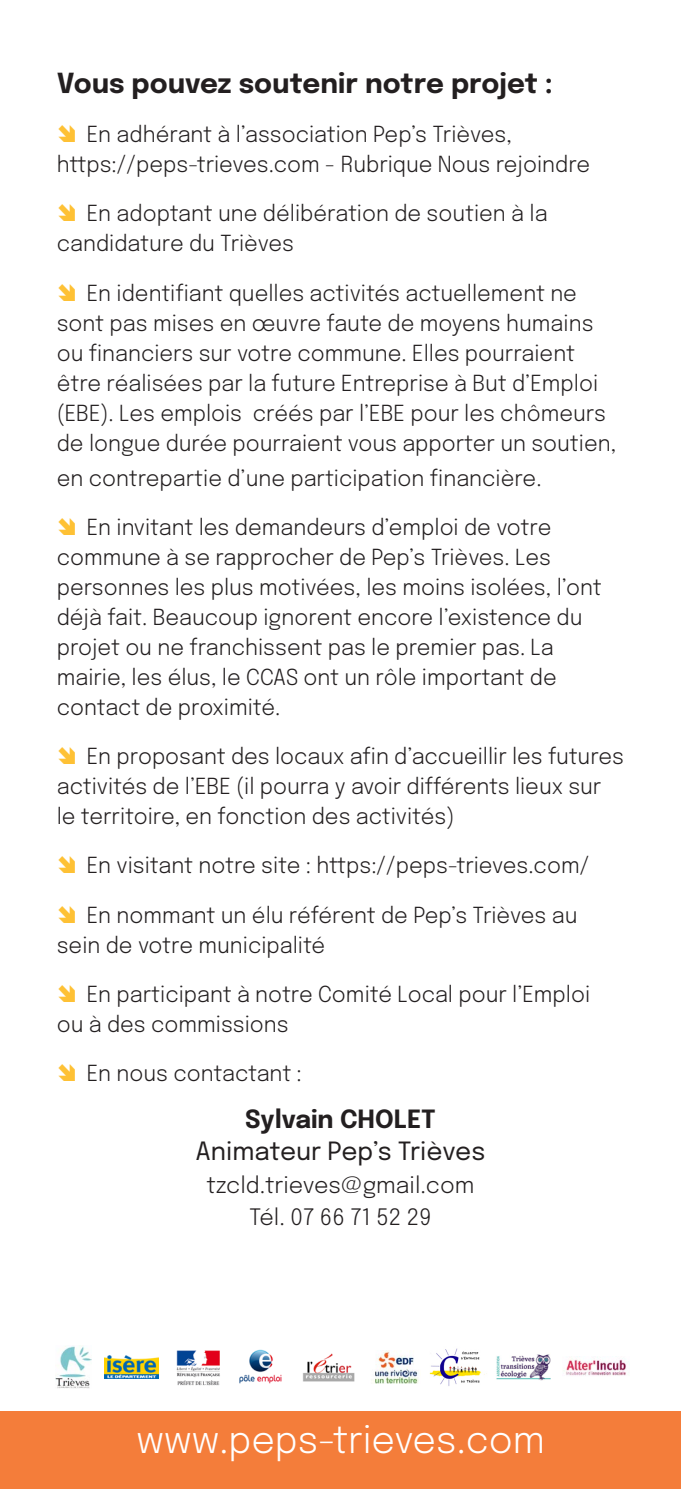
<style>
.page{position:relative;width:681px;height:1489px;background:#fff}
.page>*{position:absolute;margin:0;border:0;box-sizing:border-box;transform-origin:0 0}
.t1{font:300 37.5px "Epilogue";color:#fff}
.t2{font:700 27.5px "Epilogue";color:#231f20}
.t3{font:25px "Epilogue";color:#231f20}
.t4{font:700 25px "Epilogue";color:#231f20}
.t5{font:300 22.5px/32.5px "Epilogue";color:#231f20;text-align:center}
.t6{font:300 22px/30px "Epilogue";color:#231f20}
.s1{color:#fec135}
</style>
<div class="page">
<div style="left:0;top:1410px;width:680px;height:78px;background:#f47d3a"></div>
<img style="left:105px;top:1355px;width:53px;height:22px">
<img style="left:239px;top:1349px;width:43px;height:34px">
<img style="left:176px;top:1350px;width:44px;height:27px">
<img style="left:177px;top:1380px;width:43px;height:6px">
<img style="left:55px;top:1346px;width:36px;height:41px">
<img style="left:564px;top:1356px;width:63px;height:20px">
<img style="left:303px;top:1353px;width:52px;height:29px">
<img style="left:373px;top:1350px;width:46px;height:33px">
<img style="left:429px;top:1348px;width:58px;height:38px">
<img style="left:496px;top:1354px;width:55px;height:26px">
<p class="t2" style="left:57px;top:64px;width:497px">Vous pouvez soutenir notre projet :</p>
<p class="t6" style="left:57px;top:118px;width:534px"><span class="s1">➔</span> En adhérant à l’association Pep’s Trièves, https://peps-trieves.com - Rubrique Nous rejoindre</p>
<p class="t6" style="left:57px;top:197px;width:492px"><span class="s1">➔</span> En adoptant une délibération de soutien à la candidature du Trièves</p>
<p class="t6" style="left:57px;top:276px;width:560px"><span class="s1">➔</span> En identifiant quelles activités actuellement ne sont pas mises en œuvre faute de moyens humains ou financiers sur votre commune. Elles pourraient être réalisées par la future Entreprise à But d’Emploi (EBE). Les emplois créés par l’EBE pour les chômeurs de longue durée pourraient vous apporter un soutien,</p>
<p class="t6" style="left:57px;top:461px;width:486px">en contrepartie d’une participation financière.</p>
<p class="t6" style="left:57px;top:510px;width:546px"><span class="s1">➔</span> En invitant les demandeurs d’emploi de votre commune à se rapprocher de Pep’s Trièves. Les personnes les plus motivées, les moins isolées, l’ont déjà fait. Beaucoup ignorent encore l’existence du projet ou ne franchissent pas le premier pas. La mairie, les élus, le CCAS ont un rôle important de contact de proximité.</p>
<p class="t6" style="left:57px;top:740px;width:568px"><span class="s1">➔</span> En proposant des locaux afin d’accueillir les futures activités de l’EBE (il pourra y avoir différents lieux sur le territoire, en fonction des activités)</p>
<p class="t6" style="left:57px;top:849px;width:534px"><span class="s1">➔</span> En visitant notre site : https://peps-trieves.com/</p>
<p class="t6" style="left:57px;top:898px;width:522px"><span class="s1">➔</span> En nommant un élu référent de Pep’s Trièves au sein de votre municipalité</p>
<p class="t6" style="left:57px;top:977px;width:534px"><span class="s1">➔</span> En participant à notre Comité Local pour l’Emploi ou à des commissions</p>
<p class="t6" style="left:57px;top:1056px;width:246px"><span class="s1">➔</span> En nous contactant :</p>
<p class="t4" style="left:245px;top:1101px;width:192px">Sylvain CHOLET</p>
<p class="t3" style="left:195px;top:1133px;width:291px">Animateur Pep’s Trièves</p>
<p class="t5" style="left:206px;top:1167px;width:269px">tzcld.trieves@gmail.com<br>Tél. 07 66 71 52 29</p>
<h1 class="t1" style="left:137px;top:1413px;width:409px">www.peps-trieves.com</h1>
</div>
